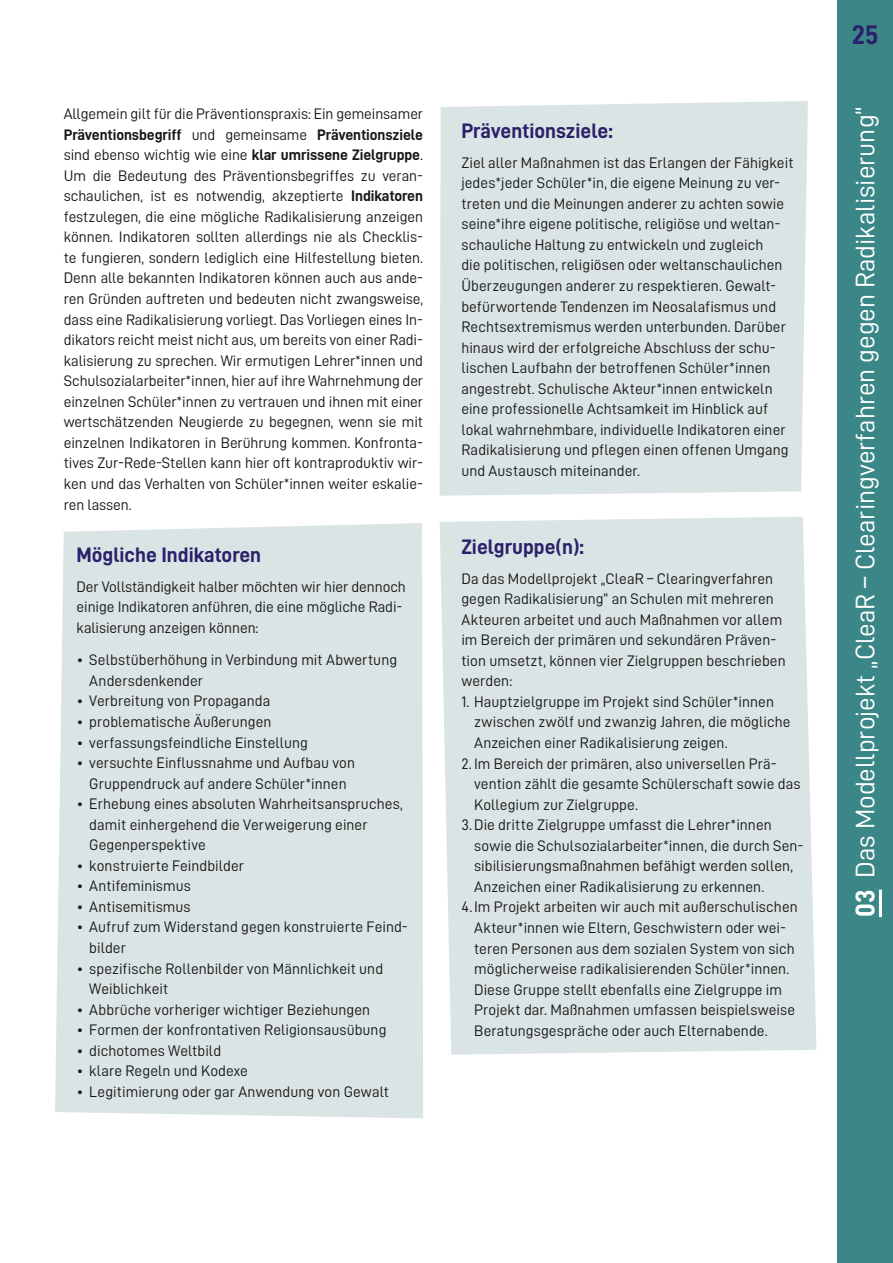
<style>
.page{position:relative;width:893px;height:1263px;background:#fff}
.page>*{position:absolute;margin:0;border:0;box-sizing:border-box;transform-origin:0 0}
.t1{font:27px "D DIN";color:#fff}
.t2{font:27px "D DIN Bold";color:#29216a}
.t3{font:21px "D DIN Bold";color:#29216a}
.t4{font:15.3px/20.5px "D DIN";letter-spacing:.005em;color:#181716}
.t5{font:15.3px "D DIN Bold";letter-spacing:-.005em;color:#181716}
.s1{font-family:"D DIN"}
.s2{font-family:"D DIN Bold"}
</style>
<div class="page">
<div style="left:838px;top:0;width:55px;height:1263px;background:#3b8787"></div>
<hr style="left:879px;top:890px;width:3px;height:27px;background:#fff">
<div style="left:440px;top:517px;width:376px;height:537px;background:#dae4e4"></div>
<div style="left:440px;top:101px;width:368px;height:395px;background:#dae4e4"></div>
<div style="left:55px;top:523px;width:368px;height:595px;background:#dae4e4"></div>
<p class="t4" style="left:64px;top:103px;width:361px">Allgemein gilt für die Präventionspraxis: Ein gemeinsamer</p>
<p class="t5" style="left:64px;top:126px;width:361px">Präventionsbegriff <span class="s1">und gemeinsame</span> Präventionsziele</p>
<p class="t4" style="left:64px;top:144px;width:361px;text-align:justify">sind ebenso wichtig wie eine <span class="s2">klar umrissene Zielgruppe</span>.<br>Um die Bedeutung des Präventionsbegriffes zu veran&shy;schaulichen, ist es notwendig, akzeptierte <span class="s2">Indikatoren </span>festzulegen, die eine mögliche Radikalisierung anzeigen können. Indikatoren sollten allerdings nie als Checklis&shy;te fungieren, sondern lediglich eine Hilfestellung bieten.<br>Denn alle bekannten Indikatoren können auch aus ande&shy;ren Gründen auftreten und bedeuten nicht zwangsweise, dass eine Radikalisierung vorliegt. Das Vorliegen eines In&shy;dikators reicht meist nicht aus, um bereits von einer Radi&shy;kalisierung zu sprechen. Wir ermutigen Lehrer*innen und Schulsozialarbeiter*innen, hier auf ihre Wahrnehmung der einzelnen Schüler*innen zu vertrauen und ihnen mit einer wertschätzenden Neugierde zu begegnen, wenn sie mit einzelnen Indikatoren in Berührung kommen. Konfronta&shy;tives Zur-Rede-Stellen kann hier oft kontraproduktiv wir&shy;ken und das Verhalten von Schüler*innen weiter eskalie&shy;ren lassen.</p>
<h2 class="t3" style="left:77px;top:543px;width:186px">Mögliche Indikatoren</h2>
<p class="t4" style="left:77px;top:576px;width:331px">Der Vollständigkeit halber möchten wir hier dennoch einige Indikatoren anführen, die eine mögliche Radi&shy;kalisierung anzeigen können:</p>
<p class="t4" style="left:89px;top:649px;width:309px;text-indent:-13px">• Selbstüberhöhung in Verbindung mit Abwertung -Andersdenkender</p>
<p class="t4" style="left:77px;top:691px;width:195px">• Verbreitung von Propaganda</p>
<p class="t4" style="left:77px;top:711px;width:196px">• problematische Äußerungen</p>
<p class="t4" style="left:77px;top:732px;width:233px">• verfassungsfeindliche Einstellung</p>
<p class="t4" style="left:77px;top:752px;width:280px;text-align:center">• versuchte Einflussnahme und Aufbau von<br>Gruppendruck auf andere Schüler*innen</p>
<p class="t4" style="left:89px;top:793px;width:315px;text-indent:-13px">• Erhebung eines absoluten Wahrheitsanspruches, damit einhergehend die Verweigerung einer<br>Gegenperspektive</p>
<p class="t4" style="left:77px;top:855px;width:169px">• konstruierte Feindbilder</p>
<p class="t4" style="left:77px;top:875px;width:116px">• Antifeminismus</p>
<p class="t4" style="left:77px;top:896px;width:116px">• Antisemitismus</p>
<p class="t4" style="left:89px;top:917px;width:320px;text-indent:-13px">• Aufruf zum Widerstand gegen konstruierte Feind&shy;bilder</p>
<p class="t4" style="left:89px;top:958px;width:295px;text-indent:-13px">• spezifische Rollenbilder von Männlichkeit und<br>Weiblichkeit</p>
<p class="t4" style="left:77px;top:999px;width:295px">• Abbrüche vorheriger wichtiger Beziehungen</p>
<p class="t4" style="left:77px;top:1019px;width:311px">• Formen der konfrontativen Religionsausübung</p>
<p class="t4" style="left:77px;top:1040px;width:146px">• dichotomes Weltbild</p>
<p class="t4" style="left:77px;top:1060px;width:173px">• klare Regeln und Kodexe</p>
<p class="t4" style="left:77px;top:1081px;width:314px">• Legitimierung oder gar Anwendung von Gewalt</p>
<h2 class="t3" style="left:461px;top:120px;width:153px">Präventionsziele:</h2>
<p class="t4" style="left:461px;top:152px;width:334px">Ziel aller Maßnahmen ist das Erlangen der Fähigkeit jedes*jeder Schüler*in, die eigene Meinung zu ver&shy;treten und die Meinungen anderer zu achten sowie seine*ihre eigene politische, religiöse und weltan&shy;schauliche Haltung zu entwickeln und zugleich<br>die politischen, religiösen oder weltanschaulichen Überzeugungen anderer zu respektieren. Gewalt&shy;befürwortende Tendenzen im Neosalafismus und Rechtsextremismus werden unterbunden. Darüber hinaus wird der erfolgreiche Abschluss der schu&shy;lischen Laufbahn der betroffenen Schüler*innen angestrebt. Schulische Akteur*innen entwickeln eine professionelle Achtsamkeit im Hinblick auf lokal wahrnehmbare, individuelle Indikatoren einer Radikalisierung und pflegen einen offenen Umgang und Austausch miteinander.</p>
<h2 class="t3" style="left:461px;top:535px;width:124px">Zielgruppe(n):</h2>
<p class="t4" style="left:461px;top:568px;width:326px">Da das Modellprojekt „CleaR – Clearingverfahren gegen Radikalisierung“ an Schulen mit mehreren Akteuren arbeitet und auch Maßnahmen vor allem im Bereich der primären und sekundären Präven&shy;tion umsetzt, können vier Zielgruppen beschrieben werden:</p>
<p class="t4" style="left:474px;top:691px;width:318px;text-indent:-13px">1. Hauptzielgruppe im Projekt sind Schüler*innen zwischen zwölf und zwanzig Jahren, die mögliche<br>Anzeichen einer Radikalisierung zeigen.</p>
<p class="t4" style="left:461px;top:753px;width:315px">2. Im Bereich der primären, also universellen Prä-</p>
<p class="t4" style="left:474px;top:773px;width:328px">vention zählt die gesamte Schülerschaft sowie das</p>
<p class="t4" style="left:474px;top:794px;width:165px">Kollegium zur Zielgruppe.</p>
<p class="t4" style="left:461px;top:814px;width:312px">3.Die dritte Zielgruppe umfasst die Lehrer*innen</p>
<p class="t4" style="left:474px;top:835px;width:331px">sowie die Schulsozialarbeiter*innen, die durch Sen-</p>
<p class="t4" style="left:474px;top:855px;width:321px">sibilisierungsmaßnahmen befähigt werden sollen,</p>
<p class="t4" style="left:474px;top:876px;width:292px">Anzeichen einer Radikalisierung zu erkennen.</p>
<p class="t4" style="left:461px;top:897px;width:338px">4.Im Projekt arbeiten wir auch mit außerschulischen</p>
<p class="t4" style="left:474px;top:917px;width:313px">Akteur*innen wie Eltern, Geschwistern oder wei-</p>
<p class="t4" style="left:474px;top:938px;width:322px">teren Personen aus dem sozialen System von sich</p>
<p class="t4" style="left:474px;top:958px;width:317px">möglicherweise radikalisierenden Schüler*innen.</p>
<p class="t4" style="left:474px;top:979px;width:309px">Diese Gruppe stellt ebenfalls eine Zielgruppe im</p>
<p class="t4" style="left:474px;top:999px;width:323px">Projekt dar. Maßnahmen umfassen beispielsweise</p>
<p class="t4" style="left:474px;top:1020px;width:295px">Beratungsgespräche oder auch Elternabende.</p>
<h1 class="t2" style="left:852px;top:19px;width:28px">25</h1>
<h1 class="t1" style="left:850px;top:917px;width:812px;rotate:-90deg"><span class="s2">03</span> Das Modellprojekt „CleaR – Clearingverfahren gegen Radikalisierung“</h1>
</div>
